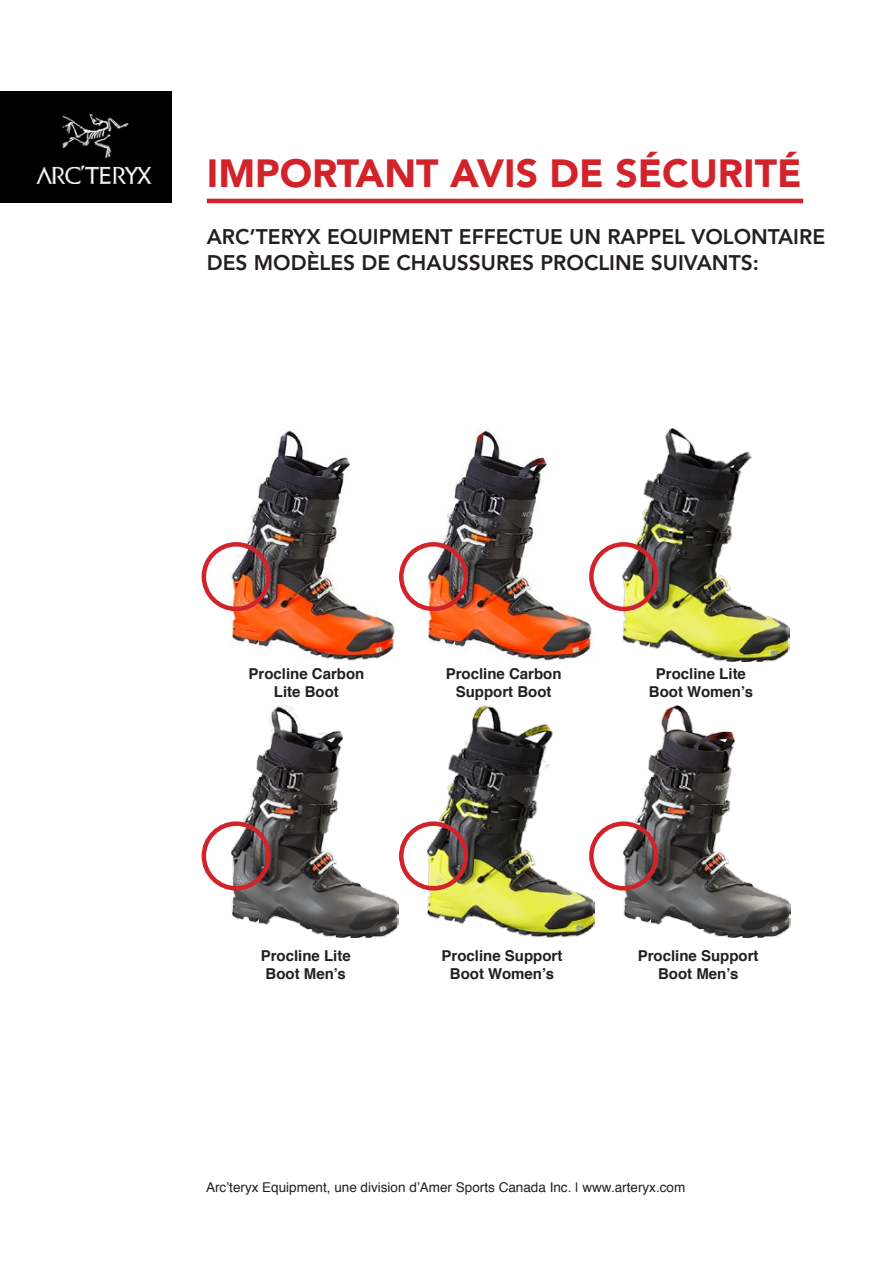
<style>
.page{position:relative;width:893px;height:1263px;background:#fff}
.page>*{position:absolute;margin:0;border:0;box-sizing:border-box;transform-origin:0 0}
.t1{font:900 39px "Avenir LT Pro";color:#d2232a}
.t2{font:800 21px/25.2px "Avenir LT Pro";color:#231f20}
.t3{font:700 15px/18px "Helvetica";color:#231f20;text-align:center}
.t4{font:13.5px "Helvetica";color:#231f20}
</style>
<div class="page">
<div style="left:0;top:91px;width:172px;height:112px;background:#000"></div>
<img style="left:36px;top:114px;width:116px;height:70px">
<hr style="left:207px;top:199px;width:596px;height:4px;background:#d2232a">
<img style="left:230px;top:430px;width:165px;height:231px">
<img style="left:231px;top:706px;width:167px;height:232px">
<img style="left:426px;top:430px;width:167px;height:231px">
<img style="left:427px;top:706px;width:168px;height:232px">
<img style="left:622px;top:429px;width:167px;height:232px">
<img style="left:624px;top:706px;width:167px;height:232px">
<div style="left:202px;top:542px;width:69px;height:69px;border:4px solid #d2232a;border-radius:50%"></div>
<div style="left:202px;top:821px;width:69px;height:69px;border:4px solid #d2232a;border-radius:50%"></div>
<div style="left:399px;top:542px;width:69px;height:69px;border:4px solid #d2232a;border-radius:50%"></div>
<div style="left:399px;top:821px;width:69px;height:69px;border:4px solid #d2232a;border-radius:50%"></div>
<div style="left:589px;top:542px;width:69px;height:69px;border:4px solid #d2232a;border-radius:50%"></div>
<div style="left:589px;top:821px;width:69px;height:69px;border:4px solid #d2232a;border-radius:50%"></div>
<h1 class="t1" style="left:207px;top:149px;width:596px">IMPORTANT AVIS DE SÉCURITÉ</h1>
<h2 class="t2" style="left:207px;top:225px;width:620px">ARC’TERYX EQUIPMENT EFFECTUE UN RAPPEL VOLONTAIRE<br>DES MODÈLES DE CHAUSSURES PROCLINE SUIVANTS:</h2>
<p class="t3" style="left:248px;top:665px;width:117px">Procline Carbon<br>Lite Boot</p>
<p class="t3" style="left:446px;top:665px;width:117px">Procline Carbon<br>Support Boot</p>
<p class="t3" style="left:649px;top:665px;width:106px">Procline Lite<br>Boot Women’s</p>
<p class="t3" style="left:261px;top:947px;width:92px">Procline Lite<br>Boot Men’s</p>
<p class="t3" style="left:638px;top:947px;width:122px">Procline Support<br>Boot Men’s</p>
<p class="t3" style="left:441px;top:947px;width:122px">Procline Support<br>Boot Women’s</p>
<p class="t4" style="left:206px;top:1177px;width:481px">Arc’teryx Equipment, une division d’Amer Sports Canada Inc. | www.arteryx.com</p>
</div>
